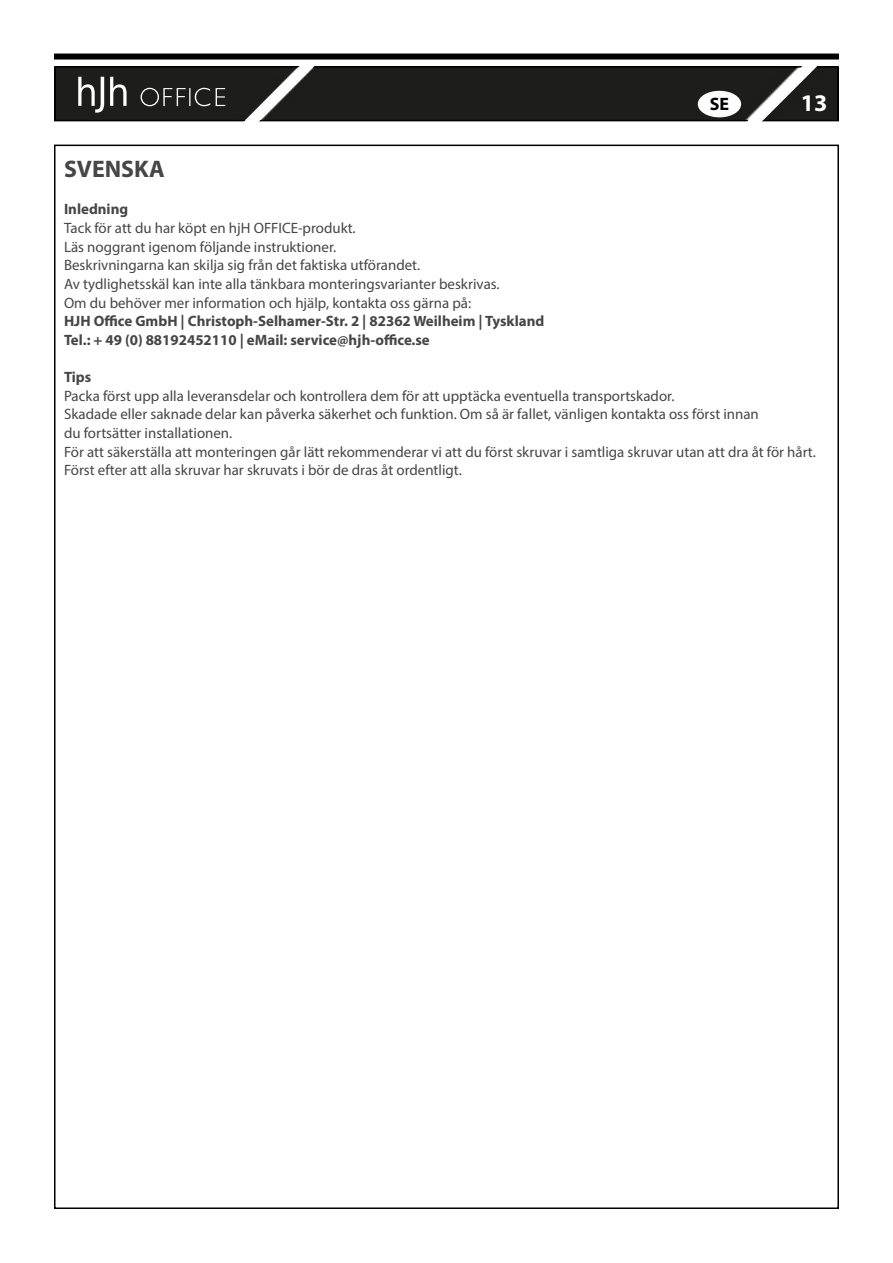
<style>
.page{position:relative;width:893px;height:1263px;background:#fff}
.page>*{position:absolute;margin:0;border:0;box-sizing:border-box;transform-origin:0 0}
.t1{font:700 24px "Myriad Pro";color:#464646}
.t2{font:700 24px "Myriad Pro";color:#fff}
.t3{font:700 18px "Myriad Pro";color:#000}
.t4{font:15px/18.6px "Myriad Pro";color:#464646}
.t5{font:700 15px/18.6px "Myriad Pro";color:#464646}
</style>
<div class="page">
<div style="left:57px;top:69px;width:663px;height:49px;background:#1d1d1b"></div>
<div style="left:54px;top:66px;width:785px;height:55px;border:2px solid #000"></div>
<svg style="left:720px;top:53px;width:119px;height:92px"></svg>
<div style="left:54px;top:54px;width:785px;height:6px;background:#000"></div>
<div style="left:698px;top:92px;width:42px;height:25px;background:#fff;border-radius:50%"></div>
<div style="left:698px;top:91px;width:43px;height:26px;border:2px solid #fff;border-radius:50%"></div>
<svg style="left:78px;top:77px;width:26px;height:36px"></svg>
<svg style="left:110px;top:77px;width:17px;height:29px"></svg>
<svg style="left:141px;top:53px;width:206px;height:94px"></svg>
<p class="t3" style="left:710px;top:93px;width:21px">SE</p>
<h1 class="t2" style="left:801px;top:88px;width:28px">13</h1>
<h1 class="t1" style="left:64px;top:153px;width:102px">SVENSKA</h1>
<p class="t5" style="left:64px;top:199px;width:66px">Inledning</p>
<p class="t4" style="left:64px;top:218px;width:437px">Tack för att du har köpt en hjH OFFICE-produkt.<br>Läs noggrant igenom följande instruktioner.<br>Beskrivningarna kan skilja sig från det faktiska utförandet.<br>Av tydlighetsskäl kan inte alla tänkbara monteringsvarianter beskrivas.<br>Om du behöver mer information och hjälp, kontakta oss gärna på:</p>
<p class="t5" style="left:64px;top:311px;width:482px">HJH Office GmbH | Christoph-Selhamer-Str. 2 | 82362 Weilheim | Tyskland<br>Tel.: + 49 (0) 88192452110 | eMail: service@hjh-office.se</p>
<p class="t5" style="left:64px;top:367px;width:29px">Tips</p>
<p class="t4" style="left:64px;top:386px;width:753px">Packa först upp alla leveransdelar och kontrollera dem för att upptäcka eventuella transportskador.<br>Skadade eller saknade delar kan påverka säkerhet och funktion. Om så är fallet, vänligen kontakta oss först innan<br>du fortsätter installationen.<br>För att säkerställa att monteringen går lätt rekommenderar vi att du först skruvar i samtliga skruvar utan att dra åt för hårt.<br>Först efter att alla skruvar har skruvats i bör de dras åt ordentligt.</p>
</div>
